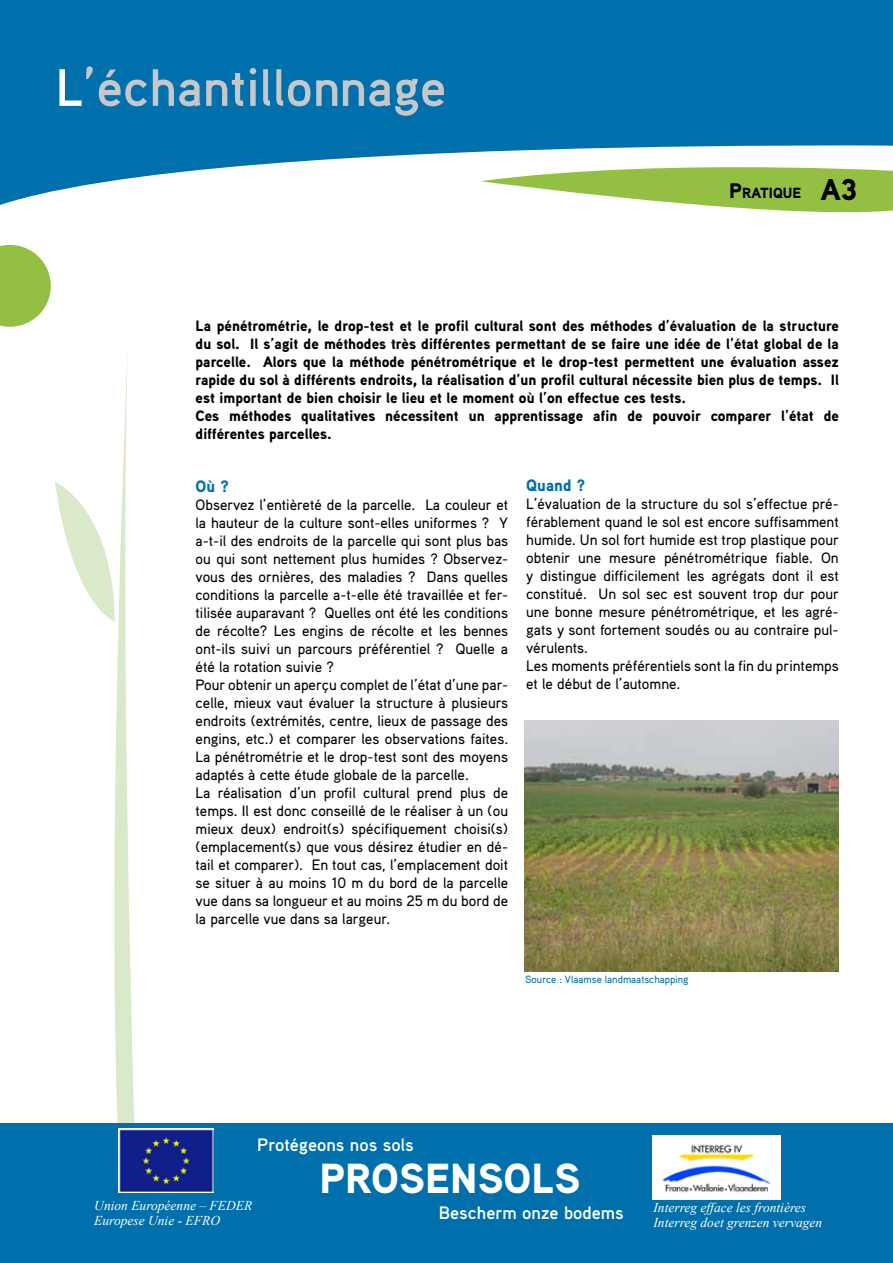
<style>
.page{position:relative;width:893px;height:1263px;background:#fff}
.page>*{position:absolute;margin:0;border:0;box-sizing:border-box;transform-origin:0 0}
.t1{font:700 52.5px "Aaux Pro";color:#c6c7c8}
.t2{font:900 42px "Aaux Pro";color:#fff}
.t3{font:700 18px "Aaux Pro";color:#fff}
.t4{font:900 16.5px "Aaux Pro";color:#006fac}
.t5{font:500 15px/18px "Aaux Pro";color:#000}
.t6{font:900 15px/18px "Aaux Pro";color:#000}
.t7{font:900 14.7px "Aaux Pro";color:#000}
.t8{font:italic 13.5px/15px "Times New Roman";color:#fff}
.t9{font:500 10.5px "Aaux Pro";color:#006fac}
.s1{color:#fff}
.s2{font-size:21px}
.s3{font-size:30px}
</style>
<div class="page">
<svg style="left:90px;top:361px;width:51px;height:763px"></svg>
<svg style="left:55px;top:481px;width:64px;height:141px"></svg>
<svg style="left:0;top:0;width:893px;height:361px"></svg>
<svg style="left:481px;top:156px;width:412px;height:79px"></svg>
<svg style="left:0;top:245px;width:51px;height:82px"></svg>
<img style="left:525px;top:721px;width:314px;height:251px">
<div style="left:0;top:1124px;width:893px;height:139px;background:#0070ac"></div>
<img style="left:119px;top:1128px;width:94px;height:64px">
<img style="left:653px;top:1135px;width:127px;height:64px">
<h1 class="t1" style="left:56px;top:54px;width:392px"><span class="s1">L</span>’échantillonnage</h1>
<p class="t7" style="left:729px;top:184px;width:130px"><span class="s2">P</span>RATIQUE <span class="s3">A3</span></p>
<p class="t6" style="left:196px;top:317px;width:645px">La pénétrométrie, le drop-test et le profil cultural sont des méthodes d’évaluation de la structure du sol. Il s’agit de méthodes très différentes permettant de se faire une idée de l’état global de la parcelle. Alors que la méthode pénétrométrique et le drop-test permettent une évaluation assez rapide du sol à différents endroits, la réalisation d’un profil cultural nécessite bien plus de temps. Il est important de bien choisir le lieu et le moment où l’on effectue ces tests.<br>Ces méthodes qualitatives nécessitent un apprentissage afin de pouvoir comparer l’état de différentes parcelles.</p>
<p class="t4" style="left:196px;top:475px;width:35px">Où ?</p>
<p class="t5" style="left:196px;top:495px;width:314px">Observez l’entièreté de la parcelle. La couleur et la hauteur de la culture sont-elles uniformes ? Y a-t-il des endroits de la parcelle qui sont plus bas ou qui sont nettement plus humides ? Observez&shy;vous des ornières, des maladies ? Dans quelles conditions la parcelle a-t-elle été travaillée et fer&shy;tilisée auparavant ? Quelles ont été les conditions de récolte? Les engins de récolte et les bennes ont-ils suivi un parcours préférentiel ? Quelle a été la rotation suivie ?<br>Pour obtenir un aperçu complet de l’état d’une par&shy;celle, mieux vaut évaluer la structure à plusieurs endroits (extrémités, centre, lieux de passage des engins, etc.) et comparer les observations faites.<br>La pénétrométrie et le drop-test sont des moyens adaptés à cette étude globale de la parcelle.<br>La réalisation d’un profil cultural prend plus de temps. Il est donc conseillé de le réaliser à un (ou mieux deux) endroit(s) spécifiquement choisi(s) (emplacement(s) que vous désirez étudier en dé&shy;tail et comparer). En tout cas, l’emplacement doit se situer à au moins 10 m du bord de la parcelle vue dans sa longueur et au moins 25 m du bord de la parcelle vue dans sa largeur.</p>
<p class="t4" style="left:526px;top:474px;width:61px">Quand ?</p>
<p class="t5" style="left:526px;top:494px;width:314px">L’évaluation de la structure du sol s’effectue pré&shy;férablement quand le sol est encore suffisamment humide. Un sol fort humide est trop plastique pour obtenir une mesure pénétrométrique fiable. On y distingue difficilement les agrégats dont il est constitué. Un sol sec est souvent trop dur pour une bonne mesure pénétrométrique, et les agré&shy;gats y sont fortement soudés ou au contraire pul&shy;vérulents.<br>Les moments préférentiels sont la fin du printemps et le début de l’automne.</p>
<p class="t9" style="left:525px;top:973px;width:165px">Source : Vlaamse landmaatschapping</p>
<p class="t3" style="left:257px;top:1134px;width:158px">Protégeons nos sols</p>
<h2 class="t2" style="left:320px;top:1151px;width:262px">PROSENSOLS</h2>
<p class="t8" style="left:94px;top:1197px;width:160px">Union Européenne – FEDER<br>Europese Unie - EFRO</p>
<p class="t8" style="left:653px;top:1199px;width:170px">Interreg efface les frontières<br>Interreg doet grenzen vervagen</p>
<p class="t3" style="left:439px;top:1202px;width:187px">Bescherm onze bodems</p>
</div>
